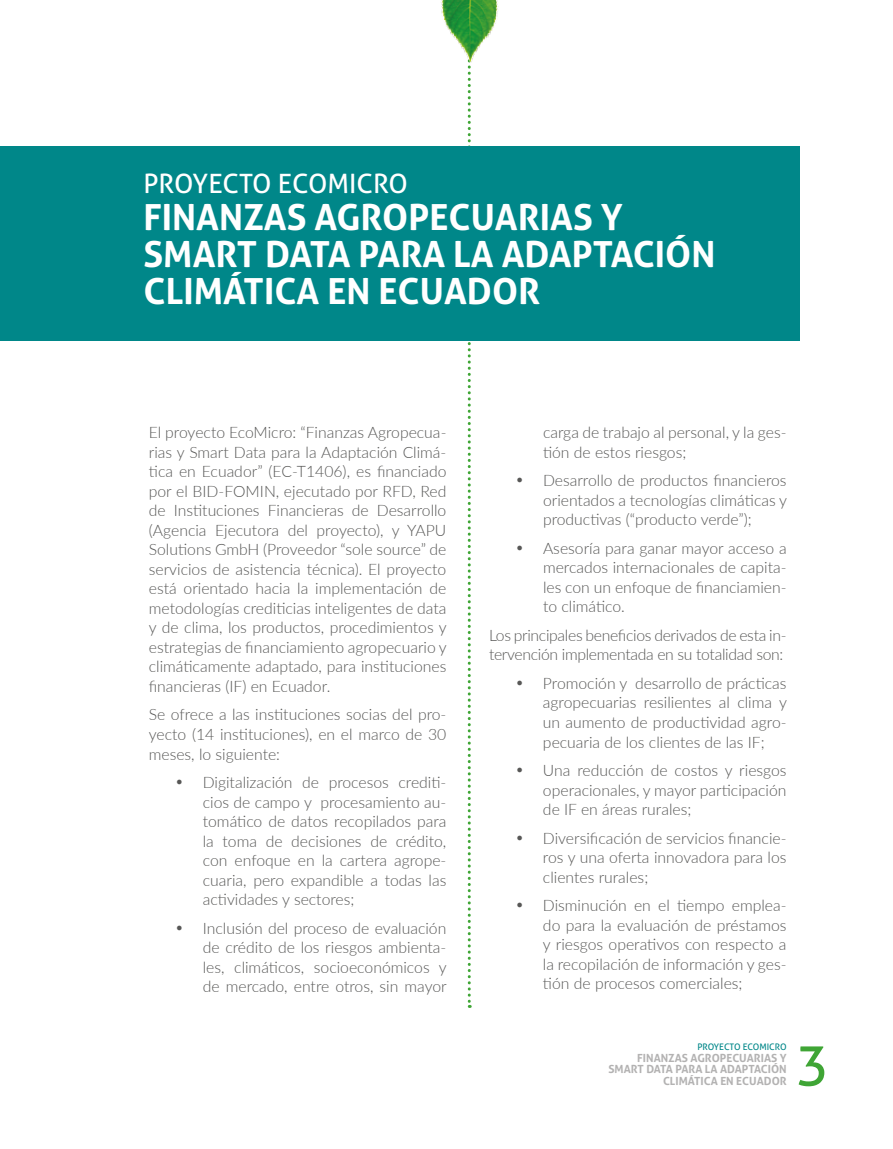
<style>
.page{position:relative;width:893px;height:1149px;background:#fff}
.page>*{position:absolute;margin:0;border:0;box-sizing:border-box;transform-origin:0 0}
.t1{font:55.5px "Aller";color:#3fa535}
.t2{font:700 36px/36.8px "Aller";color:#fff}
.t3{font:26.7px "Aller";color:#fff}
.t4{font:300 15.75px/19.5px "Lato";color:#575756;text-align:justify}
.t5{font:300 15.75px/19.5px "Lato";letter-spacing:-.02em;color:#575756}
.t6{font:700 11.25px/11.6px "Aller";color:#b3b2b2;text-align:right}
.t7{font:9px "Aller";color:#008789}
</style>
<div class="page">
<svg style="left:468px;top:71px;width:3px;height:936px"></svg>
<img style="left:441px;top:0;width:57px;height:69px">
<div style="left:0;top:147px;width:800px;height:194px;background:#008789"></div>
<h3 class="t3" style="left:144px;top:168px;width:266px">PROYECTO ECOMICRO</h3>
<h2 class="t2" style="left:144px;top:199px;width:573px">FINANZAS AGROPECUARIAS Y<br>SMART DATA PARA LA ADAPTACIÓN<br>CLIMÁTICA EN ECUADOR</h2>
<p class="t4" style="left:149px;top:422px;width:299px">El proyecto EcoMicro: “Finanzas Agropecua&shy;rias y Smart Data para la Adaptación Climá&shy;tica en Ecuador” (EC-T1406), es financiado por el BID-FOMIN, ejecutado por RFD, Red de Instituciones Financieras de Desarrollo (Agencia Ejecutora del proyecto), y YAPU Solutions GmbH (Proveedor “sole source” de servicios de asistencia técnica). El proyecto está orientado hacia la implementación de metodologías crediticias inteligentes de data y de clima, los productos, procedimientos y estrategias de financiamiento agropecuario y climáticamente adaptado, para instituciones financieras (IF) en Ecuador.</p>
<p class="t4" style="left:149px;top:704px;width:299px">Se ofrece a las instituciones socias del pro&shy;yecto (14 instituciones), en el marco de 30 meses, lo siguiente:</p>
<p class="t4" style="left:203px;top:771px;width:245px;text-indent:-27px">• Digitalización de procesos crediti&shy;cios de campo y procesamiento au&shy;tomático de datos recopilados para la toma de decisiones de crédito, con enfoque en la cartera agrope&shy;cuaria, pero expandible a todas las actividades y sectores;</p>
<p class="t4" style="left:203px;top:917px;width:245px;text-indent:-27px">• Inclusión del proceso de evaluación de crédito de los riesgos ambienta&shy;les, climáticos, socioeconómicos y de mercado, entre otros, sin mayor</p>
<p class="t4" style="left:543px;top:422px;width:245px">carga de trabajo al personal, y la ges&shy;tión de estos riesgos;</p>
<p class="t4" style="left:543px;top:470px;width:245px;text-indent:-27px">• Desarrollo de productos financieros orientados a tecnologías climáticas y productivas (“producto verde”);</p>
<p class="t4" style="left:543px;top:537px;width:245px;text-indent:-27px">• Asesoría para ganar mayor acceso a mercados internacionales de capita&shy;les con un enfoque de financiamien&shy;to climático.</p>
<p class="t5" style="left:489px;top:624px;width:299px">Los principales beneficios derivados de esta in&shy;tervención implementada en su totalidad son:</p>
<p class="t4" style="left:543px;top:672px;width:245px;text-indent:-27px">• Promoción y desarrollo de prácticas agropecuarias resilientes al clima y un aumento de productividad agro&shy;pecuaria de los clientes de las IF;</p>
<p class="t4" style="left:543px;top:759px;width:245px;text-indent:-27px">• Una reducción de costos y riesgos operacionales, y mayor participación de IF en áreas rurales;</p>
<p class="t4" style="left:543px;top:827px;width:245px;text-indent:-27px">• Diversificación de servicios financie&shy;ros y una oferta innovadora para los clientes rurales;</p>
<p class="t4" style="left:543px;top:894px;width:245px;text-indent:-27px">• Disminución en el tiempo emplea&shy;do para la evaluación de préstamos y riesgos operativos con respecto a la recopilación de información y ges&shy;tión de procesos comerciales;</p>
<p class="t7" style="left:697px;top:1041px;width:91px">PROYECTO ECOMICRO</p>
<p class="t6" style="left:608px;top:1051px;width:180px">FINANZAS AGROPECUARIAS Y<br>SMART DATA PARA LA ADAPTACIÓN<br>CLIMÁTICA EN ECUADOR</p>
<h1 class="t1" style="left:796px;top:1028px;width:35px">3</h1>
</div>
